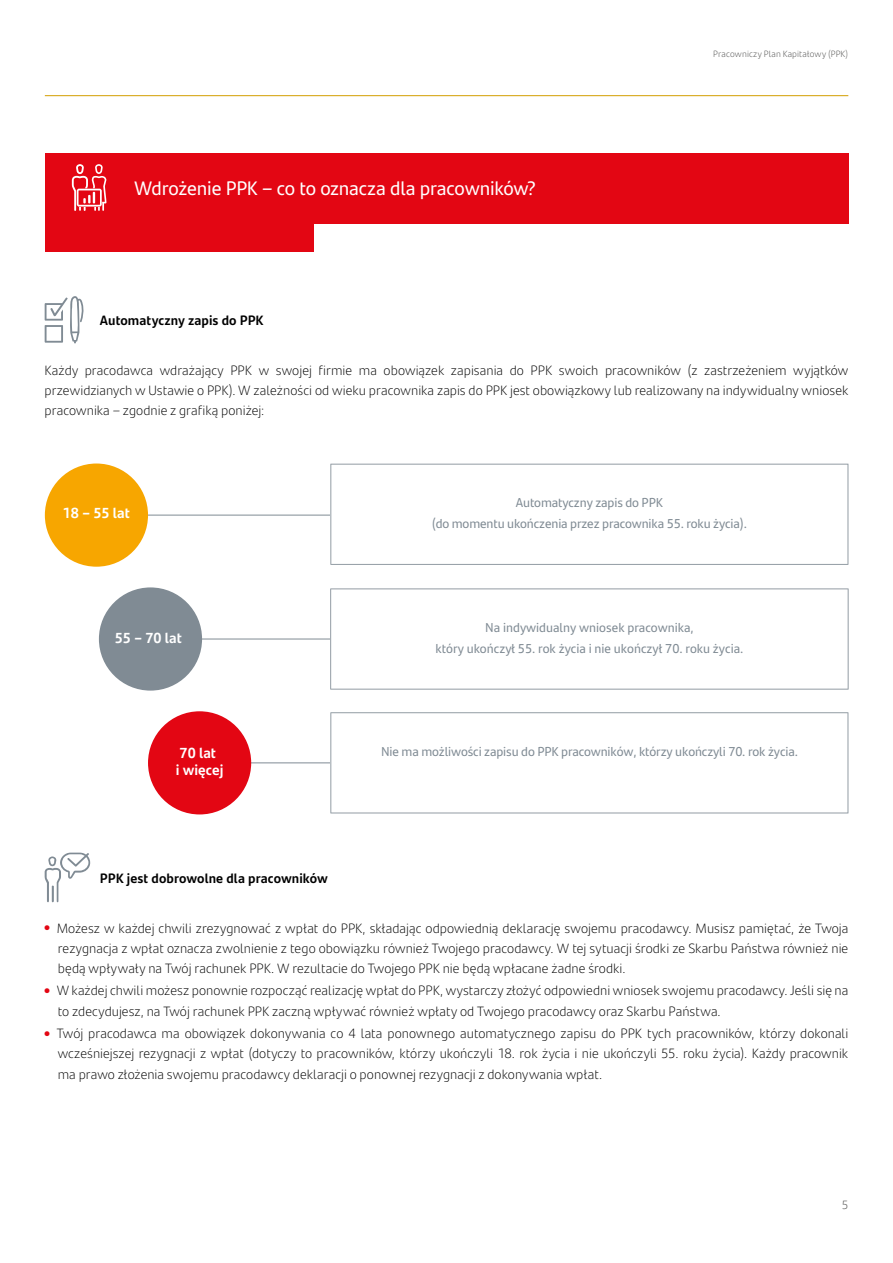
<style>
.page{position:relative;width:893px;height:1263px;background:#fff}
.page>*{position:absolute;margin:0;border:0;box-sizing:border-box;transform-origin:0 0}
.t1{font:19.5px "Santander Text";letter-spacing:-.015em;color:#fff}
.t2{font:700 14.55px/17.2px "Santander Text";color:#fff}
.t3{font:300 13.5px/20.2px "Santander Text";letter-spacing:.005em;color:#000;text-align:justify}
.t4{font:700 13.5px "Santander Text";letter-spacing:.005em;color:#000}
.t5{font:12.9px/20.7px "Santander Text";letter-spacing:-.01em;color:#808b94;text-align:center}
.t6{font:300 12px "Santander Text";color:#4a4a49}
.t7{font:300 9px "Santander Text";letter-spacing:.02em;color:#4a4a49}
</style>
<div class="page">
<div style="left:45px;top:153px;width:803px;height:70px;background:#e30613"></div>
<div style="left:45px;top:198px;width:269px;height:54px;background:#e30613"></div>
<hr style="left:45px;top:95px;width:803px;height:1px;background:#d39e00">
<svg style="left:72px;top:164px;width:34px;height:47px"></svg>
<hr style="left:82px;top:515px;width:294px;height:1px;background:#808b94">
<hr style="left:169px;top:639px;width:249px;height:1px;background:#808b94">
<hr style="left:207px;top:762px;width:291px;height:1px;background:#808b94">
<div style="left:45px;top:463px;width:103px;height:104px;background:#f7a600;border-radius:50%"></div>
<div style="left:99px;top:587px;width:103px;height:104px;background:#808b94;border-radius:50%"></div>
<div style="left:148px;top:711px;width:103px;height:103px;background:#e30613;border-radius:50%"></div>
<svg style="left:330px;top:464px;width:518px;height:101px"></svg>
<svg style="left:330px;top:712px;width:518px;height:101px"></svg>
<svg style="left:330px;top:588px;width:518px;height:101px"></svg>
<svg style="left:45px;top:296px;width:39px;height:47px"></svg>
<svg style="left:45px;top:853px;width:45px;height:49px"></svg>
<h1 class="t1" style="left:134px;top:173px;width:403px">Wdrożenie PPK – co to oznacza dla pracowników?</h1>
<p class="t7" style="left:713px;top:47px;width:137px">Pracowniczy Plan Kapitałowy (PPK)</p>
<p class="t4" style="left:100px;top:309px;width:165px">Automatyczny zapis do PPK</p>
<p class="t3" style="left:45px;top:359px;width:805px">Każdy pracodawca wdrażający PPK w swojej firmie ma obowiązek zapisania do PPK swoich pracowników (z zastrzeżeniem wyjątków przewidzianych w Ustawie o PPK). W zależności od wieku pracownika zapis do PPK jest obowiązkowy lub realizowany na indywidualny wniosek pracownika – zgodnie z grafiką poniżej:</p>
<p class="t2" style="left:63px;top:503px;width:68px">18 – 55 lat</p>
<p class="t2" style="left:115px;top:628px;width:68px">55 – 70 lat</p>
<p class="t2" style="left:176px;top:744px;width:49px">70 lat<br>i więcej</p>
<p class="t5" style="left:432px;top:492px;width:317px">Automatyczny zapis do PPK<br>(do momentu ukończenia przez pracownika 55. roku życia).</p>
<p class="t5" style="left:436px;top:617px;width:309px">Na indywidualny wniosek pracownika,<br>który ukończył 55. rok życia i nie ukończył 70. roku życia.</p>
<p class="t5" style="left:381px;top:740px;width:418px">Nie ma możliwości zapisu do PPK pracowników, którzy ukończyli 70. rok życia.</p>
<p class="t4" style="left:100px;top:867px;width:229px">PPK jest dobrowolne dla pracowników</p>
<p class="t3" style="left:58px;top:917px;width:792px;text-indent:-13px"><sup>●</sup> Możesz w każdej chwili zrezygnować z wpłat do PPK, składając odpowiednią deklarację swojemu pracodawcy. Musisz pamiętać, że Twoja rezygnacja z wpłat oznacza zwolnienie z tego obowiązku również Twojego pracodawcy. W tej sytuacji środki ze Skarbu Państwa również nie będą wpływały na Twój rachunek PPK. W rezultacie do Twojego PPK nie będą wpłacane żadne środki.</p>
<p class="t3" style="left:58px;top:980px;width:792px;text-indent:-13px"><sup>●</sup> W każdej chwili możesz ponownie rozpocząć realizację wpłat do PPK, wystarczy złożyć odpowiedni wniosek swojemu pracodawcy. Jeśli się na to zdecydujesz, na Twój rachunek PPK zaczną wpływać również wpłaty od Twojego pracodawcy oraz Skarbu Państwa.</p>
<p class="t3" style="left:58px;top:1022px;width:792px;text-indent:-13px"><sup>●</sup> Twój pracodawca ma obowiązek dokonywania co 4 lata ponownego automatycznego zapisu do PPK tych pracowników, którzy dokonali wcześniejszej rezygnacji z wpłat (dotyczy to pracowników, którzy ukończyli 18. rok życia i nie ukończyli 55. roku życia). Każdy pracownik ma prawo złożenia swojemu pracodawcy deklaracji o ponownej rezygnacji z dokonywania wpłat.</p>
<p class="t6" style="left:842px;top:1195px;width:8px">5</p>
</div>
